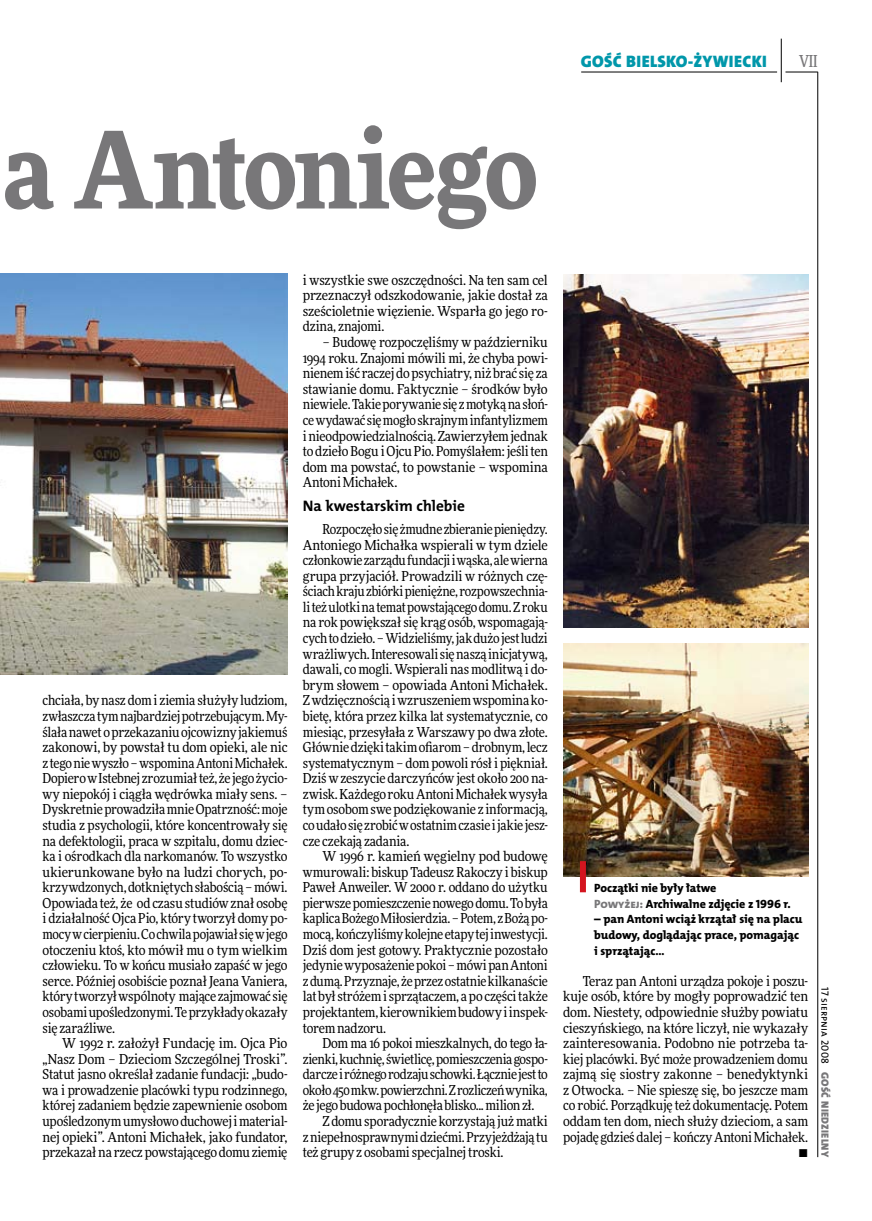
<style>
.page{position:relative;width:872px;height:1221px;background:#fff}
.page>*{position:absolute;margin:0;border:0;box-sizing:border-box;transform-origin:0 0}
.t1{font:900 106.5px "Freeday Narrow";letter-spacing:-.03em;color:#787779}
.t2{font:16.65px "The Mix HP9 Blk";letter-spacing:.02em;color:#0097aa}
.t3{font:500 16.5px "Freeday Narrow";color:#787779;scale:.9 1}
.t4{font:15.3px "The Mix HP7 Bld";color:#000}
.t5{font:13.8px/15.6px "Freeday Narrow News";letter-spacing:-.015em;color:#000;text-align:justify}
.t6{font:12px/15.6px "The Mix HP8 Ex Bld";letter-spacing:-.005em;color:#000}
.t7{font:10.5px "The Mix HP9 Blk";letter-spacing:.025em;color:#787779}
.t8{font:10.5px "The Mix HP5 Plain";letter-spacing:.01em;color:#000}
.s1{color:#787779}
</style>
<div class="page">
<hr style="left:817px;top:72px;width:1px;height:1084px;background:#000">
<hr style="left:781px;top:39px;width:1px;height:43px;background:#000">
<hr style="left:785px;top:72px;width:32px;height:1px;background:#000">
<hr style="left:581px;top:72px;width:196px;height:1px;background:#000">
<img style="left:563px;top:274px;width:245px;height:353px">
<img style="left:563px;top:643px;width:245px;height:233px">
<img style="left:0;top:273px;width:287px;height:401px">
<div style="left:580px;top:861px;width:6px;height:31px;background:#d4151f"></div>
<p class="t2" style="left:580px;top:50px;width:188px">GOŚĆ BIELSKO-ŻYWIECKI</p>
<p class="t3" style="left:799px;top:50px;width:22px">VII</p>
<h1 class="t1" style="left:3px;top:100px;width:537px">a Antoniego</h1>
<p class="t5" style="left:43px;top:692px;width:246px">chciała, by nasz dom i ziemia służyły ludziom, zwłaszcza tym najbardziej potrzebującym. My&shy;ślała nawet oprzekazaniu ojcowizny jakiemuś zakonowi, by powstał tu dom opieki, ale nic ztego nie wyszło – wspomina Antoni Michałek.<br>Dopiero wIstebnej zrozumiał też, że jego życio&shy;wy niepokój i ciągła wędrówka miały sens. – Dyskretnie prowadziła mnie Opatrzność: moje studia z psychologii, które koncentrowały się na defektologii, praca w szpitalu, domu dziec&shy;ka i ośrodkach dla narkomanów. To wszystko ukierunkowane było na ludzi chorych, po&shy;krzywdzonych, dotkniętych słabością – mówi.<br>Opowiada też, że od czasu studiów znał osobę i działalność Ojca Pio, który tworzył domy po&shy;mocy wcierpieniu. Co chwila pojawiał się wjego otoczeniu ktoś, kto mówił mu o tym wielkim człowieku. To w końcu musiało zapaść w jego serce. Później osobiście poznał Jeana Vaniera, który tworzył wspólnoty mające zajmować się osobami upośledzonymi. Te przykłady okazały się zaraźliwe.</p>
<p class="t5" style="left:43px;top:1035px;width:246px;text-indent:20px">W 1992 r. założył Fundację im. Ojca Pio „Nasz Dom – Dzieciom Szczególnej Troski”.<br>Statut jasno określał zadanie fundacji: „budo&shy;wa i prowadzenie placówki typu rodzinnego, której zadaniem będzie zapewnienie osobom upośledzonym umysłowo duchowej imaterial&shy;nej opieki”. Antoni Michałek, jako fundator, przekazał na rzecz powstającego domu ziemię</p>
<p class="t5" style="left:303px;top:272px;width:246px">i wszystkie swe oszczędności. Na ten sam cel przeznaczył odszkodowanie, jakie dostał za sześcioletnie więzienie. Wsparła go jego ro&shy;dzina, znajomi.</p>
<p class="t5" style="left:303px;top:334px;width:246px;text-indent:20px">– Budowę rozpoczęliśmy w październiku 1994 roku. Znajomi mówili mi, że chyba powi&shy;nienem iść raczej do psychiatry, niż brać się za stawianie domu. Faktycznie – środków było niewiele. Takie porywanie się zmotyką na słoń&shy;ce wydawać się mogło skrajnym infantylizmem inieodpowiedzialnością. Zawierzyłem jednak to dzieło Bogu iOjcu Pio. Pomyślałem: jeśli ten dom ma powstać, to powstanie – wspomina Antoni Michałek.</p>
<p class="t4" style="left:303px;top:496px;width:164px">Na kwestarskim chlebie</p>
<p class="t5" style="left:303px;top:521px;width:246px;text-indent:20px">Rozpoczęło się żmudne zbieranie pieniędzy.<br>Antoniego Michałka wspierali w tym dziele członkowie zarządu fundacji iwąska, ale wierna grupa przyjaciół. Prowadzili w różnych czę&shy;ściach kraju zbiórki pieniężne, rozpowszechnia&shy;li też ulotki na temat powstającego domu. Zroku na rok powiększał się krąg osób, wspomagają&shy;cych to dzieło. – Widzieliśmy, jak dużo jest ludzi wrażliwych. Interesowali się naszą inicjatywą, dawali, co mogli. Wspierali nas modlitwą i do&shy;brym słowem – opowiada Antoni Michałek.<br>Zwdzięcznością iwzruszeniem wspomina ko&shy;bietę, która przez kilka lat systematycznie, co miesiąc, przesyłała z Warszawy po dwa złote.<br>Głównie dzięki takim ofiarom – drobnym, lecz systematycznym – dom powoli rósł i piękniał.<br>Dziś w zeszycie darczyńców jest około 200 na&shy;zwisk. Każdego roku Antoni Michałek wysyła tym osobom swe podziękowanie z informacją, co udało się zrobić wostatnim czasie ijakie jesz&shy;cze czekają zadania.</p>
<p class="t5" style="left:303px;top:848px;width:246px;text-indent:20px">W 1996 r. kamień węgielny pod budowę wmurowali: biskup Tadeusz Rakoczy i biskup Paweł Anweiler. W 2000 r. oddano do użytku pierwsze pomieszczenie nowego domu. To była kaplica Bożego Miłosierdzia. – Potem, zBożą po&shy;mocą, kończyliśmy kolejne etapy tej inwestycji.<br>Dziś dom jest gotowy. Praktycznie pozostało jedynie wyposażenie pokoi – mówi pan Antoni zdumą. Przyznaje, że przez ostatnie kilkanaście lat był stróżem isprzątaczem, apo części także projektantem, kierownikiem budowy iinspek&shy;torem nadzoru.</p>
<p class="t5" style="left:322px;top:1035px;width:227px">Dom ma 16 pokoi mieszkalnych, do tego ła-</p>
<p class="t5" style="left:303px;top:1050px;width:246px">zienki, kuchnię, świetlicę, pomieszczenia gospo-</p>
<p class="t5" style="left:303px;top:1066px;width:246px">darcze iróżnego rodzaju schowki. Łącznie jest to</p>
<p class="t5" style="left:303px;top:1081px;width:246px">około 450 mkw. powierzchni. Zrozliczeń wynika,</p>
<p class="t5" style="left:303px;top:1097px;width:233px">że jego budowa pochłonęła blisko... milion zł.</p>
<p class="t5" style="left:322px;top:1112px;width:227px">Z domu sporadycznie korzystają już matki</p>
<p class="t5" style="left:303px;top:1128px;width:246px">zniepełnosprawnymi dziećmi. Przyjeżdżają tu</p>
<p class="t5" style="left:303px;top:1144px;width:202px">też grupy z osobami specjalnej troski.</p>
<p class="t6" style="left:594px;top:880px;width:198px">Początki nie były łatwe<br><span class="s1">Powyżej:</span> Archiwalne zdjęcie z 1996 r.</p>
<p class="t6" style="left:594px;top:911px;width:210px">– pan Antoni wciąż krzątał się na placu budowy, doglądając prace, pomagając i sprzątając...</p>
<p class="t5" style="left:563px;top:972px;width:246px;text-align:right">Teraz pan Antoni urządza pokoje i poszu&shy;kuje osób, które by mogły poprowadzić ten dom. Niestety, odpowiednie służby powiatu cieszyńskiego, na które liczył, nie wykazały zainteresowania. Podobno nie potrzeba ta&shy;kiej placówki. Być może prowadzeniem domu zajmą się siostry zakonne – benedyktynki z Otwocka. – Nie spieszę się, bo jeszcze mam co robić. Porządkuję też dokumentację. Potem oddam ten dom, niech służy dzieciom, a sam pojadę gdzieś dalej – kończy Antoni Michałek. •</p>
<p class="t8" style="left:832px;top:986px;width:78px;rotate:90deg">17 sierpnia 2008</p>
<p class="t7" style="left:832px;top:1071px;width:87px;rotate:90deg">GOŚĆ NIEDZIELNY</p>
</div>
